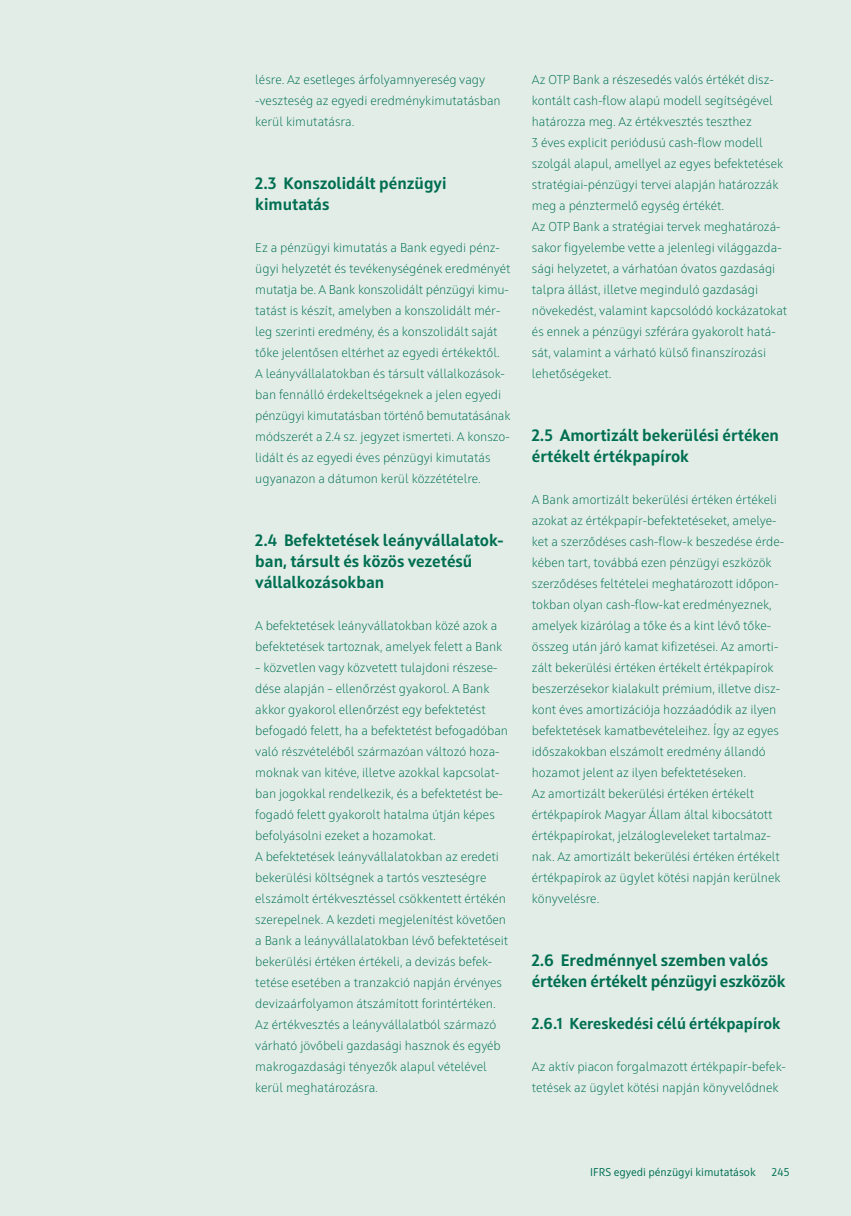
<style>
.page{position:relative;width:851px;height:1216px;background:#fff}
.page>*{position:absolute;margin:0;border:0;box-sizing:border-box;transform-origin:0 0}
.t1{font:700 16.5px/21px "Squad";color:#006f51}
.t2{font:700 15.75px "Squad";color:#006f51}
.t3{font:300 12.75px/21px "Squad";color:#006f51}
.t4{font:11.25px "Squad";color:#006f51}
</style>
<div class="page">
<div style="left:0;top:0;width:850px;height:1216px;background:#e2ede8"></div>
<p class="t3" style="left:255px;top:70px;width:247px">lésre. Az esetleges árfolyam nyereség vagy -veszteség az egyedi eredmény kimuta tás ban kerül kimutatásra.</p>
<p class="t1" style="left:255px;top:174px;width:193px">2.3 Konszolidált pénzügyi kimutatás</p>
<p class="t3" style="left:255px;top:238px;width:257px">Ez a pénzügyi kimutatás a Bank egyedi pénz - ügyi helyzetét és tevékenységének eredményét mutatja be. A Bank konszolidált pénzügyi ki mu&shy;tatást is készít, amelyben a konszolidált mér&shy;leg szerinti eredmény, és a konszolidált saját tőke jelentősen eltérhet az egyedi érté kektől.<br>A leányvállalatokban és társult vállal kozá sok&shy;ban fennálló érdekeltségeknek a jelen egyedi pénzügyi kimutatásban történő bemutatá sá nak módszerét a 2.4 sz. jegyzet ismer teti. A kon szo&shy;lidált és az egyedi éves pénzügyi kimutatás ugyanazon a dátumon kerül közzétételre.</p>
<p class="t1" style="left:255px;top:531px;width:250px">2.4 Befektetések leány vállalatok&shy;ban, társult és közös vezetésű vállalkozásokban</p>
<p class="t3" style="left:255px;top:616px;width:248px">A befektetések leányvállatokban közé azok a befektetések tartoznak, amelyek felett a Bank</p>
<p class="t3" style="left:255px;top:658px;width:254px">– közvetlen vagy közvetett tulajdoni része se&shy;dése alapján – ellenőrzést gyakorol. A Bank akkor gyakorol ellenőrzést egy befektetést befogadó felett, ha a befektetést befogadóban való részvételéből származóan változó hoza&shy;mok nak van kitéve, illetve azokkal kapcsolat&shy;ban jogokkal rendelkezik, és a befektetést be - fogadó felett gyakorolt hatalma útján képes befolyásolni ezeket a hozamokat.<br>A befektetések leányvállalatokban az eredeti bekerülési költségnek a tartós veszteségre<br>el számolt értékvesztéssel csökkentett érté kén szerepelnek. A kezdeti megjelenítést köve tően a Bank a leányvállalatokban lévő befektetéseit bekerülési értéken értékeli, a devizás befek-<br>te tése esetében a tranzakció napján érvényes devizaárfolyamon átszámított forintértéken.<br>Az értékvesztés a leányvállalatból származó várható jövőbeli gazdasági hasznok és egyéb makrogazdasági tényezők alapul vételével kerül meghatározásra.</p>
<p class="t3" style="left:531px;top:70px;width:257px">Az OTP Bank a részesedés valós értékét disz&shy;kontált cash-flow alapú modell segítségével határozza meg. Az értékvesztés teszthez<br>3 éves explicit periódusú cash-flow modell szolgál alapul, amellyel az egyes befektetések stratégiai-pénzügyi tervei alapján határozzák meg a pénztermelő egység értékét.<br>Az OTP Bank a stratégiai tervek meghatáro zá - sakor figyelembe vette a jelenlegi világgaz da&shy;sági helyzetet, a várhatóan óvatos gazda sági talpra állást, illetve meginduló gazdasági növekedést, valamint kapcsolódó kockáza to kat és ennek a pénzügyi szférára gyakorolt hatá&shy;sát, valamint a várható külső finanszírozási lehetőségeket.</p>
<p class="t1" style="left:531px;top:426px;width:249px">2.5 Amortizált bekerülési értéken értékelt értékpapírok</p>
<p class="t3" style="left:531px;top:490px;width:254px">A Bank amortizált bekerülési értéken értékeli azokat az értékpapír-befektetéseket, ame lye&shy;ket a szerződéses cash-flow-k beszedése érde&shy;kében tart, továbbá ezen pénzügyi eszközök szerződéses feltételei meghatározott idő pon&shy;tokban olyan cash-flow-kat eredmé nyez nek, amelyek kizárólag a tőke és a kint lévő tőke&shy;összeg után járó kamat kifizetései. Az amor ti&shy;zált bekerülési értéken értékelt értékpapírok beszerzésekor kialakult prémium, illetve disz&shy;kont éves amortizációja hozzáadódik az ilyen befektetések kamatbevételeihez. Így az egyes időszakokban elszámolt eredmény állandó hozamot jelent az ilyen befektetéseken.<br>Az amortizált bekerülési értéken értékelt értékpapírok Magyar Állam által kibocsátott értékpapírokat, jelzálogleveleket tartalmaz&shy;nak. Az amortizált bekerülési értéken értékelt értékpapírok az ügylet kötési napján kerülnek könyvelésre.</p>
<p class="t1" style="left:531px;top:951px;width:255px">2.6 Eredménnyel szemben valós értéken értékelt pénzügyi eszközök</p>
<p class="t2" style="left:531px;top:1016px;width:250px">2.6.1 Kereskedési célú értékpapírok</p>
<p class="t3" style="left:531px;top:1057px;width:255px">Az aktív piacon forgalmazott értékpapír-befek&shy;tetések az ügylet kötési napján könyvelődnek</p>
<p class="t4" style="left:590px;top:1167px;width:167px">IFRS egyedi pénzügyi kimutatások</p>
<p class="t4" style="left:771px;top:1167px;width:19px">245</p>
</div>
